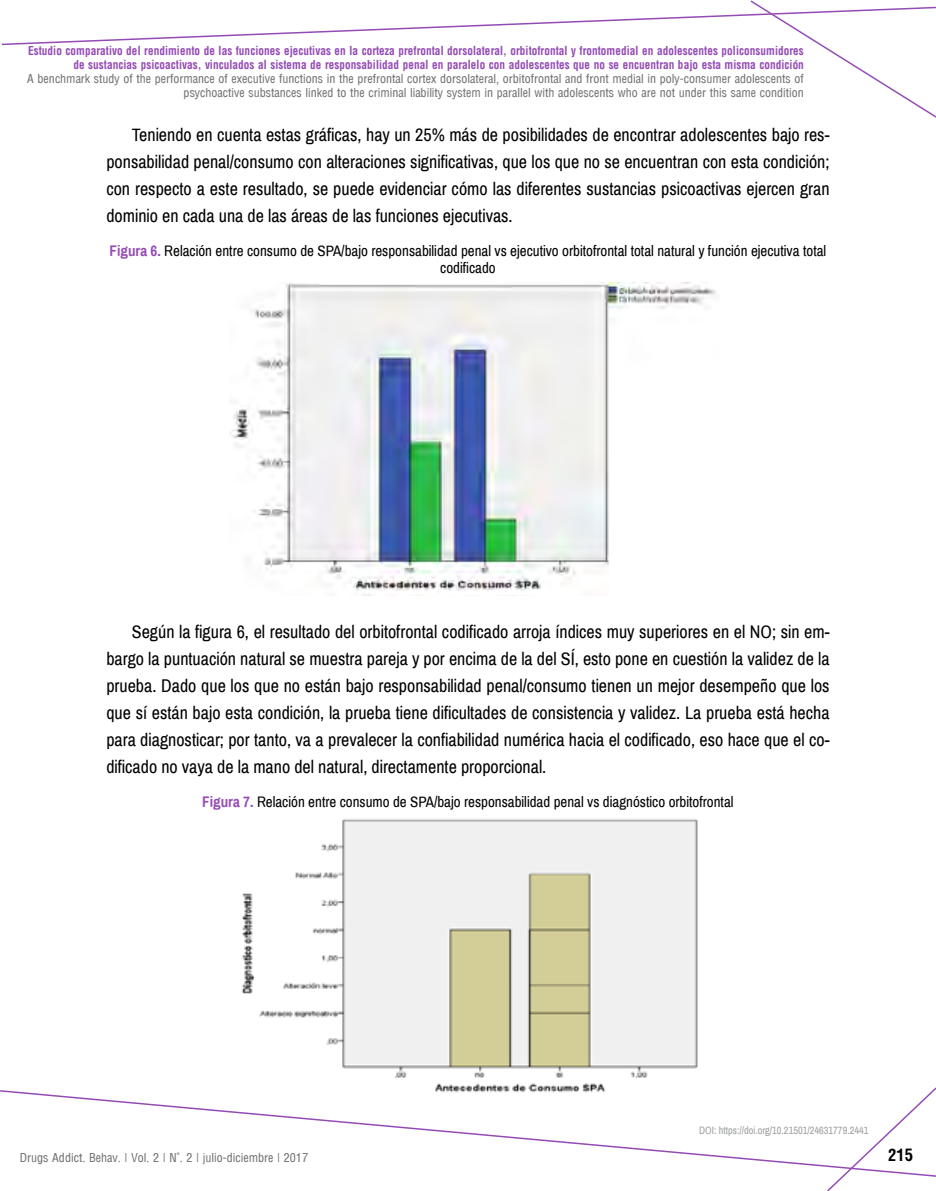
<style>
.page{position:relative;width:936px;height:1191px;background:#fff}
.page>*{position:absolute;margin:0;border:0;box-sizing:border-box;transform-origin:0 0}
.t1{font:18px/27px "Archivo Narrow";color:#000;text-align:justify}
.t2{font:700 condensed 16.5px "Arena";color:#000}
.t3{font:15px/17.2px "Archivo Narrow";color:#000;text-align:center}
.t4{font:12px/13.8px "Arena Condensed";color:#707172;text-align:right}
.t5{font:700 condensed 12px/13.8px "Arena";color:#944cb4;text-align:right;scale:.94 1}
.t6{font:10.5px "Archivo Narrow";color:#9c9e9f}
.s1{font-weight:700;color:#944cb4}
</style>
<div class="page">
<svg style="left:1px;top:0;width:934px;height:117px"></svg>
<svg style="left:0;top:1090px;width:825px;height:77px"></svg>
<svg style="left:825px;top:1088px;width:110px;height:103px"></svg>
<img style="left:229px;top:283px;width:487px;height:312px">
<hr style="left:454px;top:591px;width:125px;height:4px;background:#fff">
<img style="left:233px;top:819px;width:468px;height:274px">
<p class="t5" style="left:28px;top:44px;width:826px">Estudio comparativo del rendimiento de las funciones ejecutivas en la corteza prefrontal dorsolateral, orbitofrontal y frontomedial en adolescentes policonsumidores de sustancias psicoactivas, vinculados al sistema de responsabilidad penal en paralelo con adolescentes que no se encuentran bajo esta misma condición</p>
<p class="t4" style="left:27px;top:72px;width:778px">A benchmark study of the performance of executive functions in the prefrontal cortex dorsolateral, orbitofrontal and front medial in poly-consumer adolescents of psychoactive substances linked to the criminal liability system in parallel with adolescents who are not under this same condition</p>
<p class="t1" style="left:106px;top:121px;width:724px;text-indent:26px">Teniendo en cuenta estas gráficas, hay un 25% más de posibilidades de encontrar adolescentes bajo res&shy;ponsabilidad penal/consumo con alteraciones significativas, que los que no se encuentran con esta condición; con respecto a este resultado, se puede evidenciar cómo las diferentes sustancias psicoactivas ejercen gran dominio en cada una de las áreas de las funciones ejecutivas.</p>
<p class="t3" style="left:110px;top:242px;width:718px"><span class="s1">Figura 6.</span> Relación entre consumo de SPA/bajo responsabilidad penal vs ejecutivo orbitofrontal total natural y función ejecutiva total codificado</p>
<p class="t1" style="left:106px;top:619px;width:724px;text-indent:26px">Según la figura 6, el resultado del orbitofrontal codificado arroja índices muy superiores en el NO; sin em&shy;bargo la puntuación natural se muestra pareja y por encima de la del SÍ, esto pone en cuestión la validez de la prueba. Dado que los que no están bajo responsabilidad penal/consumo tienen un mejor desempeño que los que sí están bajo esta condición, la prueba tiene dificultades de consistencia y validez. La prueba está hecha para diagnosticar; por tanto, va a prevalecer la confiabilidad numérica hacia el codificado, eso hace que el co&shy;dificado no vaya de la mano del natural, directamente proporcional.</p>
<p class="t3" style="left:202px;top:794px;width:533px"><span class="s1">Figura 7.</span> Relación entre consumo de SPA/bajo responsabilidad penal vs diagnóstico orbitofrontal</p>
<p class="t6" style="left:699px;top:1123px;width:171px">DOI: https://doi.org/10.21501/24631779.2441</p>
<p class="t4" style="left:20px;top:1150px;width:289px">Drugs Addict. Behav. | Vol. 2 | N°. 2 | julio-diciembre | 2017</p>
<p class="t2" style="left:888px;top:1145px;width:26px">215</p>
</div>
